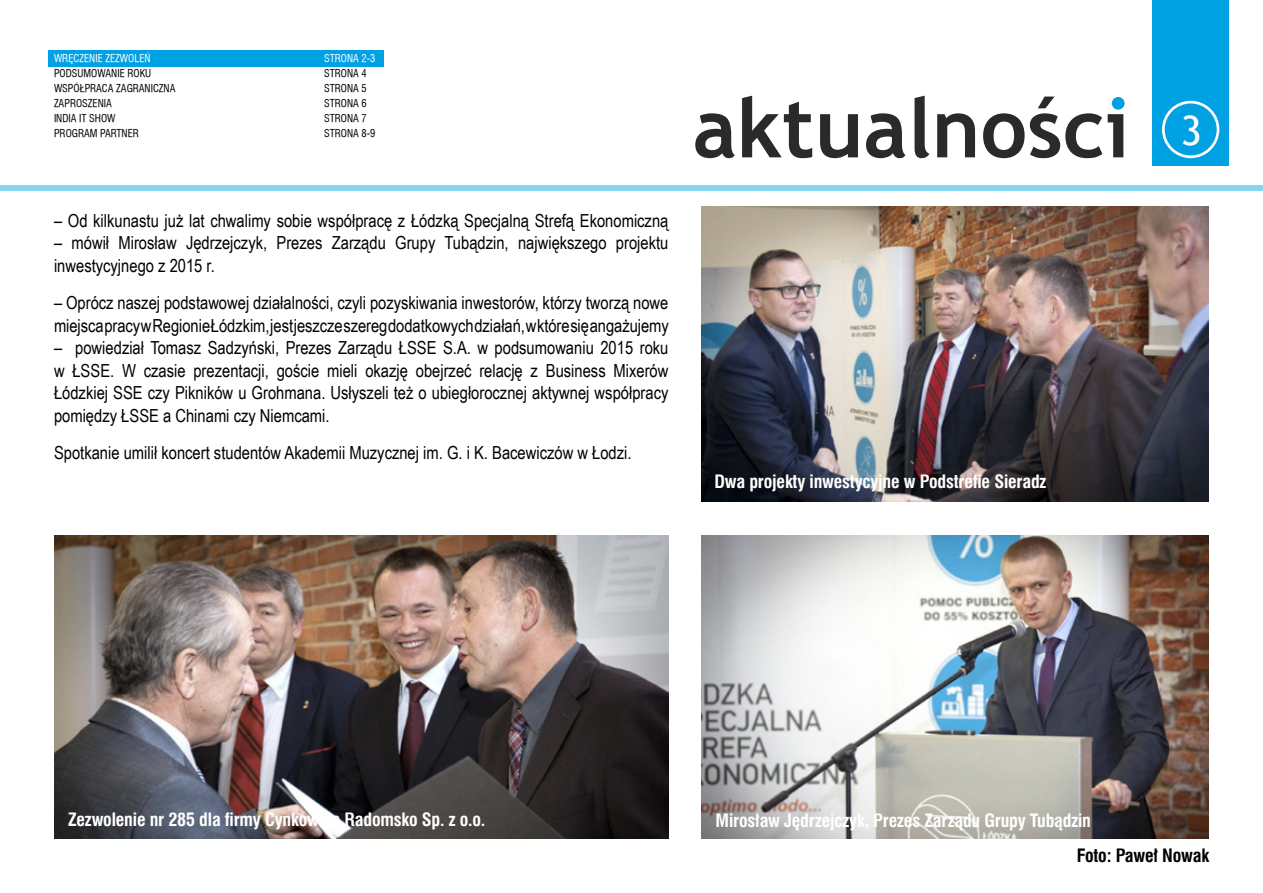
<style>
.page{position:relative;width:1263px;height:893px;background:#fff}
.page>*{position:absolute;margin:0;border:0;box-sizing:border-box;transform-origin:0 0}
.t1{font:40.5px "Trebuchet MS";color:#fff}
.t2{font:18px/22.5px "Arial Narrow";color:#000}
.t3{font:700 18px "Swis 721 Cn EU";letter-spacing:-.01em;color:#fff}
.t4{font:700 18px "Swis 721 Cn EU";letter-spacing:-.01em;color:#000}
.t5{font:10.5px "Swiss 721 Cn AT";color:#000}
.t6{font:10.5px "Swiss 721 Cn AT";color:#fff}
</style>
<div class="page">
<div style="left:48px;top:50px;width:335px;height:17px;background:#00a1e3"></div>
<img style="left:54px;top:536px;width:614px;height:303px">
<div style="left:0;top:185px;width:1263px;height:6px;background:#85d6eb"></div>
<div style="left:1152px;top:0;width:77px;height:166px;background:#00a1e3"></div>
<div style="left:1162px;top:101px;width:57px;height:57px;border:3px solid #fff;border-radius:50%"></div>
<svg style="left:695px;top:96px;width:429px;height:62px"></svg>
<div style="left:1112px;top:97px;width:12px;height:13px;background:#00a1e3;border-radius:50%"></div>
<img style="left:702px;top:207px;width:507px;height:295px">
<img style="left:702px;top:536px;width:507px;height:303px">
<p class="t6" style="left:54px;top:52px;width:98px">WRĘCZENIE ZEZWOLEŃ</p>
<p class="t6" style="left:324px;top:52px;width:53px">STRONA 2-3</p>
<p class="t5" style="left:54px;top:67px;width:99px">PODSUMOWANIE ROKU</p>
<p class="t5" style="left:324px;top:67px;width:44px">STRONA 4</p>
<p class="t5" style="left:54px;top:82px;width:123px">WSPÓŁPRACA ZAGRANICZNA</p>
<p class="t5" style="left:324px;top:82px;width:44px">STRONA 5</p>
<p class="t5" style="left:54px;top:97px;width:59px">ZAPROSZENIA</p>
<p class="t5" style="left:324px;top:97px;width:44px">STRONA 6</p>
<p class="t5" style="left:54px;top:112px;width:63px">INDIA IT SHOW</p>
<p class="t5" style="left:324px;top:112px;width:44px">STRONA 7</p>
<p class="t5" style="left:54px;top:127px;width:86px">PROGRAM PARTNER</p>
<p class="t5" style="left:324px;top:127px;width:53px">STRONA 8-9</p>
<p class="t2" style="left:54px;top:209px;width:616px">– Od kilkunastu już lat chwalimy sobie współpracę z Łódzką Specjalną Strefą Ekonomiczną</p>
<p class="t2" style="left:54px;top:231px;width:616px">– mówił Mirosław Jędrzejczyk, Prezes Zarządu Grupy Tubądzin, największego projektu inwestycyjnego z 2015 r.</p>
<p class="t2" style="left:54px;top:291px;width:616px">– Oprócz naszej podstawowej działalności, czyli pozyskiwania inwestorów, którzy tworzą nowe miejsca pracy w Regionie Łódzkim, jest jeszcze szereg dodatkowych działań, w które się angażujemy</p>
<p class="t2" style="left:54px;top:336px;width:616px;text-align:justify">– powiedział Tomasz Sadzyński, Prezes Zarządu ŁSSE S.A. w podsumowaniu 2015 roku w ŁSSE. W czasie prezentacji, goście mieli okazję obejrzeć relację z Business Mixerów Łódzkiej SSE czy Pikników u Grohmana. Usłyszeli też o ubiegłorocznej aktywnej współpracy pomiędzy ŁSSE a Chinami czy Niemcami.</p>
<p class="t2" style="left:54px;top:441px;width:579px">Spotkanie umilił koncert studentów Akademii Muzycznej im. G. i K. Bacewiczów w Łodzi.</p>
<p class="t3" style="left:714px;top:470px;width:333px">Dwa projekty inwestycyjne w Podstrefie Sieradz</p>
<h1 class="t1" style="left:1181px;top:107px;width:23px">3</h1>
<p class="t3" style="left:68px;top:808px;width:419px">Zezwolenie nr 285 dla firmy Cynkownia Radomsko Sp. z o.o.</p>
<p class="t3" style="left:715px;top:809px;width:377px">Mirosław Jędrzejczyk, Prezes Zarządu Grupy Tubądzin</p>
<p class="t4" style="left:1077px;top:844px;width:134px">Foto: Paweł Nowak</p>
</div>
